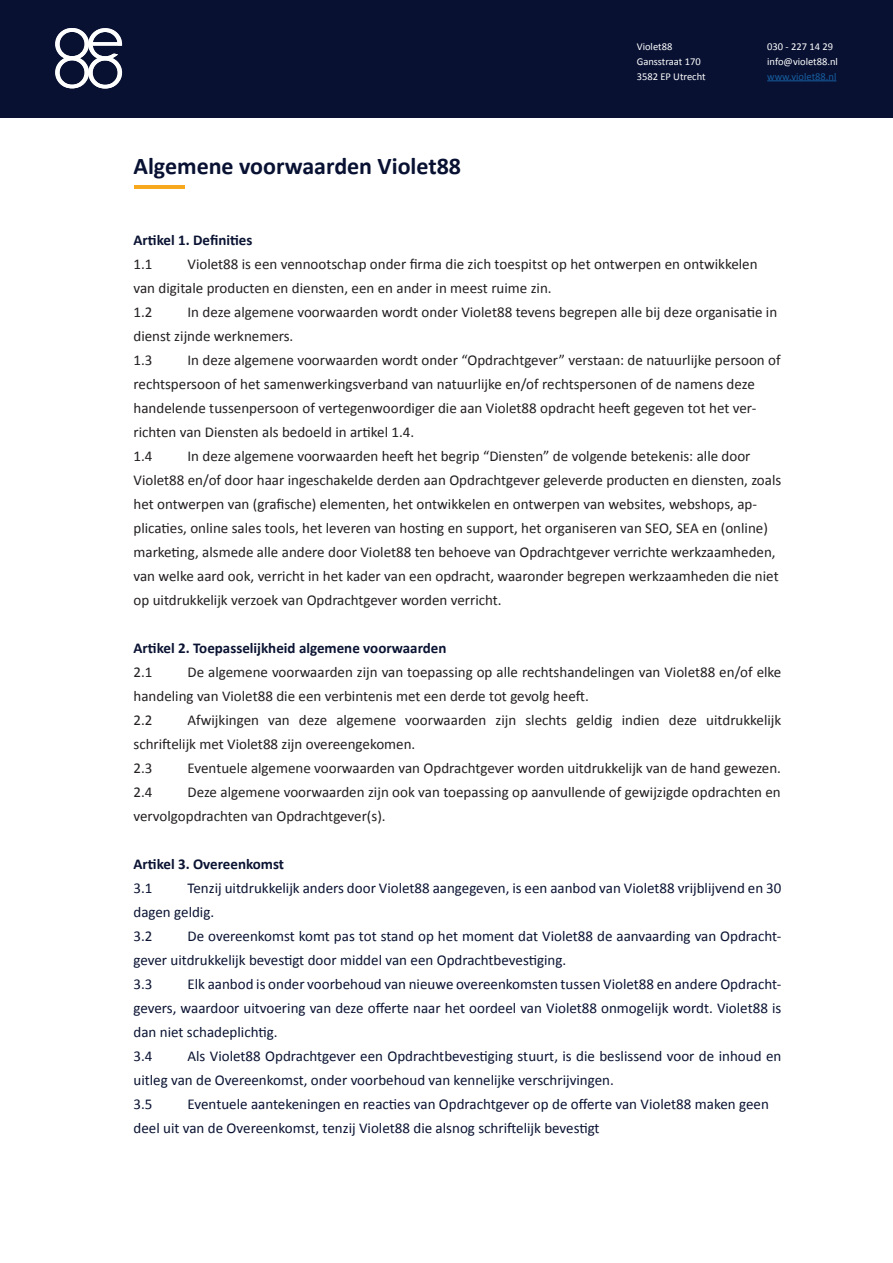
<style>
.page{position:relative;width:893px;height:1263px;background:#fff}
.page>*{position:absolute;margin:0;border:0;box-sizing:border-box;transform-origin:0 0}
.t1{font:700 24px "Calibri";color:#081132}
.t2{font:15px/24px "Calibri";color:#231f20}
.t3{font:15px/24px "Calibri";color:#0a1332}
.t4{font:700 15px/24px "Calibri";color:#0a1332}
.t5{font:10.5px "Calibri";color:#fff}
.t6{font:10.5px "Calibri";color:#175d9e}
.s1{font-weight:400;color:#231f20}
</style>
<div class="page">
<hr style="left:134px;top:185px;width:51px;height:4px;background:#f7a81c">
<div style="left:0;top:0;width:893px;height:117px;background:#081132"></div>
<hr style="left:767px;top:80px;width:69px;height:1px;background:#175d9e">
<svg style="left:55px;top:28px;width:67px;height:61px"></svg>
<svg style="left:92px;top:42px;width:30px;height:4px"></svg>
<p class="t1" style="left:134px;top:149px;width:329px">Algemene voorwaarden Violet88</p>
<p class="t5" style="left:637px;top:39px;width:37px">Violet88</p>
<p class="t5" style="left:637px;top:54px;width:66px">Gansstraat 170</p>
<p class="t5" style="left:637px;top:69px;width:70px">3582 EP Utrecht</p>
<p class="t5" style="left:767px;top:39px;width:67px">030 - 227 14 29</p>
<p class="t5" style="left:767px;top:54px;width:72px">info@violet88.nl</p>
<p class="t6" style="left:767px;top:69px;width:71px">www.violet88.nl</p>
<p class="t4" style="left:134px;top:228px;width:120px">Artikel 1. Definities<br><span class="s1">1.1</span></p>
<p class="t2" style="left:134px;top:252px;width:626px;text-indent:54px">Violet88 is een vennootschap onder firma die zich toespitst op het ontwerpen en ontwikkelen van digitale producten en diensten, een en ander in meest ruime zin.</p>
<p class="t2" style="left:134px;top:300px;width:20px">1.2</p>
<p class="t2" style="left:134px;top:300px;width:645px;text-indent:54px">In deze algemene voorwaarden wordt onder Violet88 tevens begrepen alle bij deze organisatie in dienst zijnde werknemers.</p>
<p class="t2" style="left:134px;top:348px;width:20px">1.3</p>
<p class="t2" style="left:134px;top:348px;width:649px;text-indent:54px">In deze algemene voorwaarden wordt onder “Opdrachtgever” verstaan: de natuurlijke persoon of rechtspersoon of het samenwerkingsverband van natuurlijke en/of rechtspersonen of de namens deze handelende tussenpersoon of vertegenwoordiger die aan Violet88 opdracht heeft gegeven tot het ver&shy;richten van Diensten als bedoeld in artikel 1.4.</p>
<p class="t2" style="left:134px;top:444px;width:20px">1.4</p>
<p class="t2" style="left:134px;top:444px;width:649px;text-indent:54px">In deze algemene voorwaarden heeft het begrip “Diensten” de volgende betekenis: alle door Violet88 en/of door haar ingeschakelde derden aan Opdrachtgever geleverde producten en diensten, zoals het ontwerpen van (grafische) elementen, het ontwikkelen en ontwerpen van websites, webshops, ap&shy;plicaties, online sales tools, het leveren van hosting en support, het organiseren van SEO, SEA en (online) marketing, alsmede alle andere door Violet88 ten behoeve van Opdrachtgever verrichte werkzaamheden, van welke aard ook, verricht in het kader van een opdracht, waaronder begrepen werkzaamheden die niet op uitdrukkelijk verzoek van Opdrachtgever worden verricht.</p>
<p class="t4" style="left:134px;top:636px;width:314px">Artikel 2. Toepasselijkheid algemene voorwaarden</p>
<p class="t2" style="left:134px;top:660px;width:20px">2.1</p>
<p class="t2" style="left:134px;top:660px;width:649px;text-indent:54px">De algemene voorwaarden zijn van toepassing op alle rechtshandelingen van Violet88 en/of elke handeling van Violet88 die een verbintenis met een derde tot gevolg heeft.</p>
<p class="t2" style="left:134px;top:708px;width:20px">2.2</p>
<p class="t2" style="left:134px;top:708px;width:649px;text-indent:54px">Afwijkingen van deze algemene voorwaarden zijn slechts geldig indien deze uitdrukkelijk schriftelijk met Violet88 zijn overeengekomen.</p>
<p class="t2" style="left:134px;top:756px;width:20px">2.3</p>
<p class="t2" style="left:188px;top:756px;width:595px">Eventuele algemene voorwaarden van Opdrachtgever worden uitdrukkelijk van de hand gewezen.</p>
<p class="t2" style="left:134px;top:780px;width:20px">2.4</p>
<p class="t2" style="left:134px;top:780px;width:649px;text-indent:54px">Deze algemene voorwaarden zijn ook van toepassing op aanvullende of gewijzigde opdrachten en vervolgopdrachten van Opdrachtgever(s).</p>
<p class="t4" style="left:134px;top:852px;width:152px">Artikel 3. Overeenkomst</p>
<p class="t3" style="left:134px;top:876px;width:20px">3.1</p>
<p class="t3" style="left:134px;top:876px;width:649px;text-indent:54px">Tenzij uitdrukkelijk anders door Violet88 aangegeven, is een aanbod van Violet88 vrijblijvend en 30 dagen geldig.</p>
<p class="t3" style="left:134px;top:924px;width:20px">3.2</p>
<p class="t3" style="left:134px;top:924px;width:649px;text-indent:54px">De overeenkomst komt pas tot stand op het moment dat Violet88 de aanvaarding van Opdracht&shy;gever uitdrukkelijk bevestigt door middel van een Opdrachtbevestiging.</p>
<p class="t3" style="left:134px;top:972px;width:20px">3.3</p>
<p class="t3" style="left:134px;top:972px;width:649px;text-align:justify;text-indent:54px">Elk aanbod is onder voorbehoud van nieuwe overeenkomsten tussen Violet88 en andere Opdracht&shy;gevers, waardoor uitvoering van deze offerte naar het oordeel van Violet88 onmogelijk wordt. Violet88 is dan niet schadeplichtig.</p>
<p class="t3" style="left:134px;top:1044px;width:20px">3.4</p>
<p class="t3" style="left:134px;top:1044px;width:649px;text-indent:54px">Als Violet88 Opdrachtgever een Opdrachtbevestiging stuurt, is die beslissend voor de inhoud en uitleg van de Overeenkomst, onder voorbehoud van kennelijke verschrijvingen.</p>
<p class="t3" style="left:134px;top:1092px;width:20px">3.5</p>
<p class="t3" style="left:134px;top:1092px;width:637px;text-indent:54px">Eventuele aantekeningen en reacties van Opdrachtgever op de offerte van Violet88 maken geen deel uit van de Overeenkomst, tenzij Violet88 die alsnog schriftelijk bevestigt</p>
</div>
